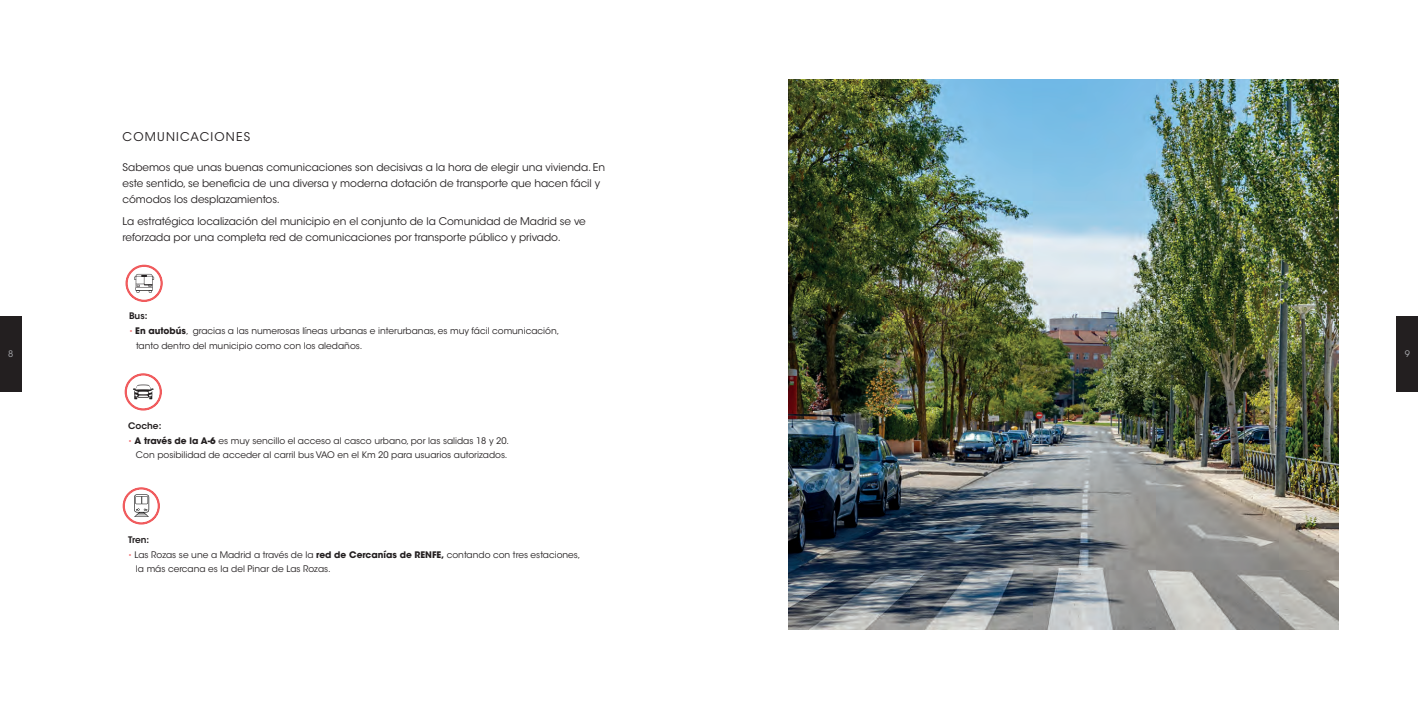
<style>
.page{position:relative;width:1418px;height:709px;background:#fff}
.page>*{position:absolute;margin:0;border:0;box-sizing:border-box;transform-origin:0 0}
.t1{font:12px "ITC Avant Garde Std";letter-spacing:.1em;color:#231f20}
.t2{font:10.5px/16px "ITC Avant Garde Std";letter-spacing:-.005em;color:#231f20}
.t3{font:9px/14.8px "ITC Avant Garde Std";color:#231f20}
.t4{font:600 9px "ITC Avant Garde Std";color:#231f20}
.t5{font:9px "ITC Avant Garde Std";color:#a8a9ad}
.s1{font-size:8px;color:#f05c5e}
.s2{font-weight:700}
</style>
<div class="page">
<div style="left:0;top:317px;width:21px;height:75px;background:#231f20"></div>
<div style="left:1396px;top:317px;width:21px;height:75px;background:#231f20"></div>
<svg style="left:124px;top:373px;width:38px;height:38px"></svg>
<svg style="left:125px;top:264px;width:38px;height:38px"></svg>
<svg style="left:122px;top:487px;width:38px;height:38px"></svg>
<img style="left:788px;top:79px;width:550px;height:550px">
<h1 class="t1" style="left:123px;top:129px;width:129px">COMUNICACIONES</h1>
<p class="t2" style="left:123px;top:160px;width:484px">Sabemos que unas buenas comunicaciones son decisivas a la hora de elegir una vivienda. En este sentido, se beneficia de una diversa y moderna dotación de transporte que hacen fácil y cómodos los desplazamientos.</p>
<p class="t2" style="left:123px;top:213px;width:464px">La estratégica localización del municipio en el conjunto de la Comunidad de Madrid se ve reforzada por una completa red de comunicaciones por transporte público y privado.</p>
<p class="t4" style="left:129px;top:310px;width:20px">Bus:</p>
<p class="t3" style="left:136px;top:324px;width:425px;text-indent:-7px"><span class="s1">•</span> <span class="s2">En autobús</span>, gracias a las numerosas líneas urbanas e interurbanas, es muy fácil comunicación, tanto dentro del municipio como con los aledaños.</p>
<p class="t5" style="left:8px;top:348px;width:7px">8</p>
<p class="t5" style="left:1404px;top:348px;width:7px">9</p>
<p class="t4" style="left:128px;top:420px;width:35px">Coche:</p>
<p class="t3" style="left:128px;top:433px;width:382px;text-align:right"><span class="s1">•</span> <span class="s2">A través de la A-6</span> es muy sencillo el acceso al casco urbano, por las salidas 18 y 20.<br>Con posibilidad de acceder al carril bus VAO en el Km 20 para usuarios autorizados.</p>
<p class="t4" style="left:128px;top:533px;width:23px">Tren:</p>
<p class="t3" style="left:136px;top:547px;width:446px;text-indent:-8px"><span class="s1">•</span> Las Rozas se une a Madrid a través de la <span class="s2">red de Cercanías de RENFE,</span> contando con tres estaciones, la más cercana es la del Pinar de Las Rozas.</p>
</div>
